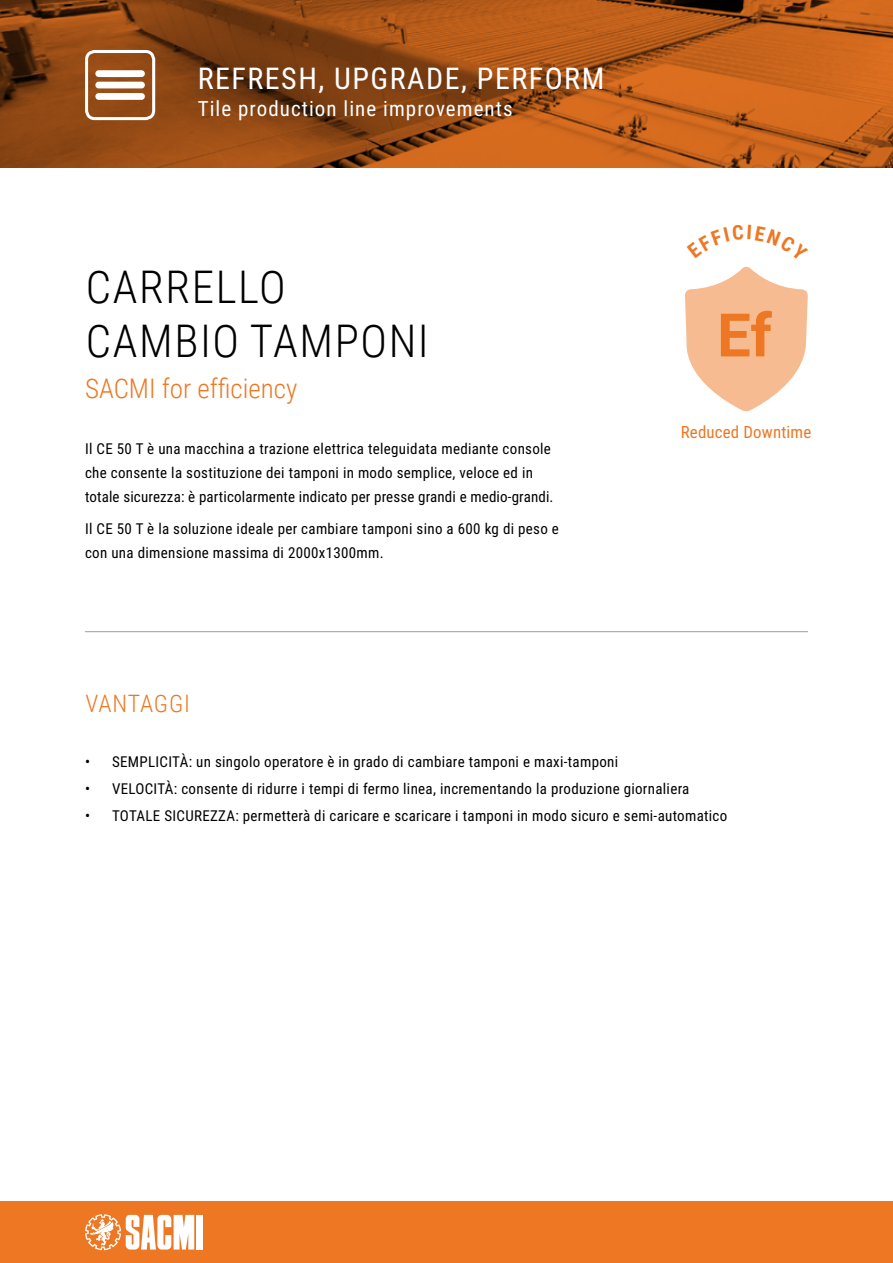
<style>
.page{position:relative;width:893px;height:1263px;background:#fff}
.page>*{position:absolute;margin:0;border:0;box-sizing:border-box;transform-origin:0 0}
.t1{font:300 45px/54px "Roboto Condensed";letter-spacing:.035em;color:#000}
.t2{font:30px "Roboto Condensed";letter-spacing:.05em;color:#fff}
.t3{font:300 27px "Roboto Condensed";color:#ed7722}
.t4{font:300 24px "Roboto Condensed";letter-spacing:.03em;color:#ed7722}
.t5{font:21px "Roboto Condensed";letter-spacing:.05em;color:#fff}
.t6{font:16.8px "Roboto Condensed";letter-spacing:.01em;color:#ed7722}
.t7{font:15px/24px "Roboto Condensed";letter-spacing:.02em;color:#000}
</style>
<div class="page">
<img style="left:0;top:0;width:893px;height:168px">
<div style="left:0;top:1201px;width:893px;height:62px;background:#ed7722"></div>
<div style="left:196px;top:1215px;width:6px;height:34px;background:#fff"></div>
<svg style="left:85px;top:1214px;width:109px;height:36px"></svg>
<hr style="left:85px;top:631px;width:723px;height:1px;background:#9c9e9f">
<div style="left:85px;top:50px;width:70px;height:70px;border:3px solid #fff;border-radius:8px"></div>
<svg style="left:95px;top:70px;width:51px;height:30px"></svg>
<svg style="left:685px;top:267px;width:123px;height:144px"></svg>
<h2 class="t2" style="left:198px;top:58px;width:408px">REFRESH, UPGRADE, PERFORM</h2>
<h3 class="t5" style="left:198px;top:94px;width:316px">Tile production line improvements</h3>
<h1 class="t1" style="left:86px;top:258px;width:345px">CARRELLO<br>CAMBIO TAMPONI</h1>
<h3 class="t3" style="left:85px;top:369px;width:214px">SACMI for efficiency</h3>
<p class="t7" style="left:85px;top:436px;width:470px">Il CE 50 T è una macchina a trazione elettrica teleguidata mediante console che consente la sostituzione dei tamponi in modo semplice, veloce ed in totale sicurezza: è particolarmente indicato per presse grandi e medio-grandi.</p>
<p class="t7" style="left:85px;top:516px;width:475px">Il CE 50 T è la soluzione ideale per cambiare tamponi sino a 600 kg di peso e con una dimensione massima di 2000x1300mm.</p>
<h3 class="t4" style="left:85px;top:687px;width:106px">VANTAGGI</h3>
<p class="t6" style="left:681px;top:420px;width:132px">Reduced Downtime</p>
<p class="t7" style="left:85px;top:749px;width:535px">• SEMPLICITÀ: un singolo operatore è in grado di cambiare tamponi e maxi-tamponi</p>
<p class="t7" style="left:85px;top:776px;width:606px">• VELOCITÀ: consente di ridurre i tempi di fermo linea, incrementando la produzione giornaliera</p>
<p class="t7" style="left:85px;top:803px;width:644px">• TOTALE SICUREZZA: permetterà di caricare e scaricare i tamponi in modo sicuro e semi-automatico</p>
</div>
